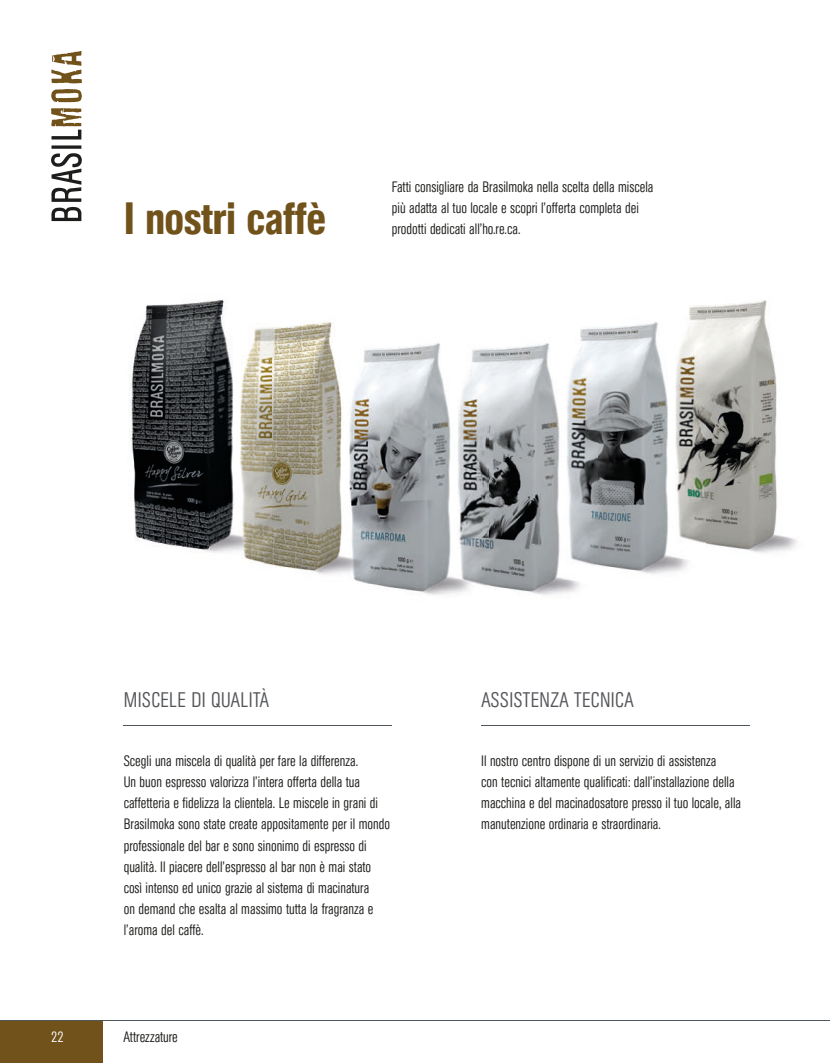
<style>
.page{position:relative;width:830px;height:1063px;background:#fff}
.page>*{position:absolute;margin:0;border:0;box-sizing:border-box;transform-origin:0 0}
.t1{font:500 condensed 45px "AG Book Pro";letter-spacing:-.01em;color:#71521b}
.t2{font:300 condensed 21px "AG Book Pro";letter-spacing:.02em;color:#54555a}
.t3{font:300 condensed 15px/21.1px "AG Book Pro";color:#1d1d1b}
.t4{font:300 condensed 15px "AG Book Pro";color:#fff}
</style>
<div class="page">
<div style="left:0;top:1020px;width:102px;height:43px;background:#71521b"></div>
<svg style="left:51px;top:51px;width:31px;height:32px"></svg>
<svg style="left:51px;top:89px;width:31px;height:13px"></svg>
<svg style="left:51px;top:108px;width:31px;height:113px"></svg>
<hr style="left:0;top:1020px;width:829px;height:1px;background:#50575c">
<img style="left:580px;top:324px;width:109px;height:250px">
<img style="left:372px;top:345px;width:208px;height:250px">
<img style="left:535px;top:337px;width:62px;height:247px">
<img style="left:427px;top:343px;width:61px;height:252px">
<img style="left:130px;top:299px;width:94px;height:253px">
<img style="left:261px;top:322px;width:71px;height:251px">
<img style="left:318px;top:337px;width:62px;height:247px">
<img style="left:210px;top:316px;width:61px;height:246px">
<img style="left:689px;top:300px;width:108px;height:253px">
<img style="left:644px;top:316px;width:61px;height:246px">
<hr style="left:124px;top:725px;width:267px;height:1px;background:#50575c">
<hr style="left:481px;top:725px;width:268px;height:1px;background:#50575c">
<h1 class="t1" style="left:124px;top:189px;width:204px">I nostri caffè</h1>
<p class="t3" style="left:391px;top:176px;width:263px">Fatti consigliare da Brasilmoka nella scelta della miscela più adatta al tuo locale e scopri l’offerta completa dei prodotti dedicati all’ho.re.ca.</p>
<h2 class="t2" style="left:124px;top:686px;width:147px">MISCELE DI QUALITÀ</h2>
<h2 class="t2" style="left:481px;top:686px;width:154px">ASSISTENZA TECNICA</h2>
<p class="t3" style="left:124px;top:750px;width:268px">Scegli una miscela di qualità per fare la differenza.<br>Un buon espresso valorizza l’intera offerta della tua caffetteria e fidelizza la clientela. Le miscele in grani di Brasilmoka sono state create appositamente per il mondo professionale del bar e sono sinonimo di espresso di qualità. Il piacere dell’espresso al bar non è mai stato così intenso ed unico grazie al sistema di macinatura<br>on demand che esalta al massimo tutta la fragranza e l’aroma del caffè.</p>
<p class="t4" style="left:51px;top:1027px;width:14px">22</p>
<p class="t3" style="left:123px;top:1026px;width:56px">Attrezzature</p>
<p class="t3" style="left:481px;top:750px;width:261px">Il nostro centro dispone di un servizio di assistenza<br>con tecnici altamente qualificati: dall’installazione della macchina e del macinadosatore presso il tuo locale, alla manutenzione ordinaria e straordinaria.</p>
</div>
